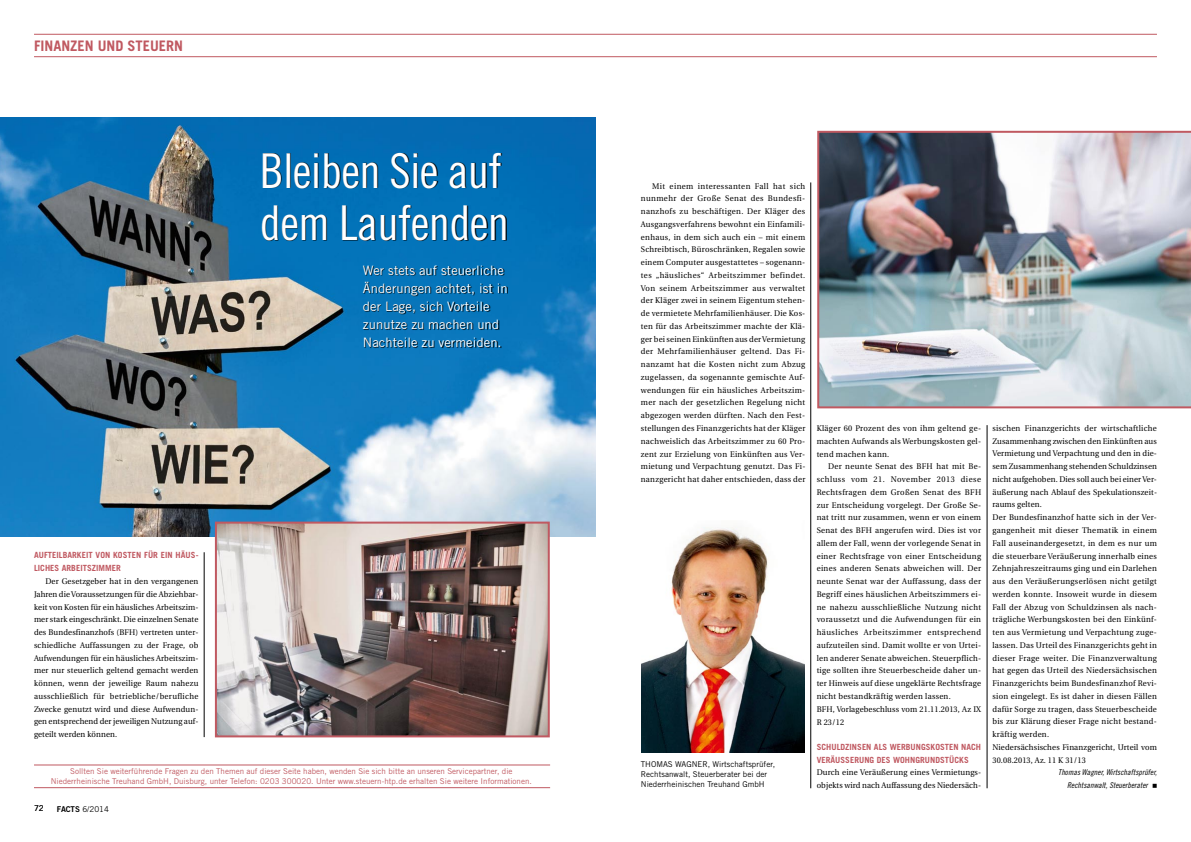
<style>
.page{position:relative;width:1191px;height:842px;background:#fff}
.page>*{position:absolute;margin:0;border:0;box-sizing:border-box;transform-origin:0 0}
.t1{font:48px/52px "Trade Gothic Cond Eighteen";letter-spacing:-.015em;color:#fff}
.t2{font:700 14.5px "Trade Gothic";color:#c05961}
.t3{font:13px/18px "Trade Gothic";letter-spacing:.005em;color:#fff}
.t4{font:700 8.5px/12.8px "Trade Gothic";letter-spacing:.005em;color:#c05961}
.t5{font:8.2px/12.8px "Utopia";letter-spacing:.035em;color:#000;text-align:justify;scale:.95 1}
.t6{font:8.2px/12.8px "Utopia";letter-spacing:.015em;color:#000;scale:.95 1}
.t7{font:8px/10px "Trade Gothic";color:#c05961;text-align:center}
.t8{font:8px/10px "Trade Gothic";letter-spacing:.005em;color:#000}
.t9{font:8px/12.8px "Trade Gothic Cond Eighteen Obl";letter-spacing:.005em;color:#000;text-align:center}
.s1{font-family:"Trade Gothic Bold Two"}
</style>
<div class="page">
<img style="left:0;top:118px;width:595px;height:418px">
<hr style="left:34px;top:34px;width:1123px;height:1px;background:#c05961">
<hr style="left:34px;top:56px;width:1123px;height:1px;background:#c05961">
<div style="left:262px;top:153px;width:245px;height:88px;background:#000;opacity:.95"></div>
<div style="left:364px;top:266px;width:144px;height:82px;background:#000;opacity:.95"></div>
<hr style="left:204px;top:552px;width:1px;height:185px;background:#000">
<hr style="left:34px;top:765px;width:516px;height:1px;background:#c05961">
<hr style="left:34px;top:787px;width:516px;height:1px;background:#c05961">
<img style="left:218px;top:525px;width:329px;height:209px">
<div style="left:215px;top:522px;width:335px;height:215px;border:2px solid #c05961"></div>
<hr style="left:810px;top:182px;width:1px;height:606px;background:#000">
<hr style="left:986px;top:425px;width:1px;height:363px;background:#000">
<img style="left:641px;top:527px;width:163px;height:226px">
<img style="left:817px;top:131px;width:374px;height:277px">
<h2 class="t2" style="left:34px;top:37px;width:149px">FINANZEN UND STEUERN</h2>
<h1 class="t1" style="left:260px;top:144px;width:251px">Bleiben Sie auf dem Laufenden</h1>
<h3 class="t3" style="left:363px;top:262px;width:146px">Wer stets auf steuerliche<br>Änderungen achtet, ist in der Lage, sich Vorteile zunutze zu machen und<br>Nachteile zu vermeiden.</h3>
<p class="t4" style="left:34px;top:549px;width:132px">AUFTEI LBARKEIT VON KOSTEN FÜR EIN</p>
<p class="t4" style="left:176px;top:549px;width:24px">HÄUS-</p>
<p class="t4" style="left:34px;top:562px;width:88px">LICHES ARBEITSZIMMER</p>
<p class="t5" style="left:34px;top:575px;width:175px;text-indent:11px">Der Gesetzgeber hat in den vergangenen Jahren die Voraussetzungen für die Abziehbar&shy;keit von Kosten für ein häusliches Arbeitszim&shy;mer stark eingeschränkt. Die einzelnen Senate des Bundesfinanzhofs (BFH) vertreten unter&shy;schiedliche Auffassungen zu der Frage, ob Aufwendungen für ein häusliches Arbeitszim&shy;mer nur steuerlich geltend gemacht werden können, wenn der jeweilige Raum nahezu ausschließlich für betriebliche/berufliche Zwecke genutzt wird und diese Aufwendun&shy;gen entsprechend der jeweiligen Nutzung auf&shy;geteilt werden können.</p>
<p class="t7" style="left:51px;top:766px;width:482px">Sollten Sie weiterführende Fragen zu den Themen auf dieser Seite haben, wenden Sie sich bitte an unseren Servicepartner, die<br>Niederrheinische Treuhand GmbH, Duisburg, unter Telefon: 0203 300020. Unter www.steuern-htp.de erhalten Sie weitere Informationen.</p>
<p class="t8" style="left:34px;top:803px;width:11px">72</p>
<p class="t8" style="left:57px;top:804px;width:54px"><span class="s1">FACTS</span> 6/2014</p>
<p class="t5" style="left:641px;top:179px;width:175px;text-indent:11px">Mit einem interessanten Fall hat sich nunmehr der Große Senat des Bundesfi&shy;nanzhofs zu beschäftigen. Der Kläger des Ausgangsverfahrens bewohnt ein Einfamili&shy;enhaus, in dem sich auch ein – mit einem Schreibtisch, Büroschränken, Regalen sowie einem Computer ausgestattetes – sogenann&shy;tes „häusliches“ Arbeitszimmer befindet.<br>Von seinem Arbeitszimmer aus verwaltet der Kläger zwei in seinem Eigentum stehen&shy;de vermietete Mehrfamilienhäuser. Die Kos&shy;ten für das Arbeitszimmer machte der Klä&shy;ger bei seinen Einkünften aus der Vermietung der Mehrfamilienhäuser geltend. Das Fi&shy;nanzamt hat die Kosten nicht zum Abzug zugelassen, da sogenannte gemischte Auf&shy;wendungen für ein häusliches Arbeitszim&shy;mer nach der gesetzlichen Regelung nicht abgezogen werden dürften. Nach den Fest&shy;stellungen des Finanzgerichts hat der Kläger nachweislich das Arbeitszimmer zu 60 Pro&shy;zent zur Erzielung von Einkünften aus Ver&shy;mietung und Verpachtung genutzt. Das Fi&shy;nanzgericht hat daher entschieden, dass der</p>
<p class="t8" style="left:641px;top:759px;width:136px">THOMAS WAGNER, Wirtschaftsprüfer,<br>Rechtsanwalt, Steuerberater bei der<br>Niederrheinischen Treuhand GmbH</p>
<p class="t5" style="left:816px;top:422px;width:175px">Kläger 60 Prozent des von ihm geltend ge&shy;machten Aufwands als Werbungskosten gel&shy;tend machen kann.</p>
<p class="t5" style="left:816px;top:460px;width:175px;text-align:left;text-indent:11px">Der neunte Senat des BFH hat mit Be&shy;schluss vom 21. November 2013 diese Rechtsfragen dem Großen Senat des BFH zur Entscheidung vorgelegt. Der Große Se&shy;nat tritt nur zusammen, wenn er von einem Senat des BFH angerufen wird. Dies ist vor allem der Fall, wenn der vorlegende Senat in einer Rechtsfrage von einer Entscheidung eines anderen Senats abweichen will. Der neunte Senat war der Auffassung, dass der Begriff eines häuslichen Arbeitszimmers ei&shy;ne nahezu ausschließliche Nutzung nicht voraussetzt und die Aufwendungen für ein häusliches Arbeitszimmer entsprechend aufzuteilen sind. Damit wollte er von Urtei&shy;len anderer Senate abweichen. Steuerpflich&shy;tige sollten ihre Steuerbescheide daher un&shy;ter Hinweis auf diese ungeklärte Rechtsfrage nicht bestandkräftig werden lassen.<br>BFH, Vorlagebeschluss vom 21.11.2013, Az IX R 23/12</p>
<p class="t4" style="left:816px;top:740px;width:34px">SCHULDZINSEN</p>
<p class="t4" style="left:816px;top:740px;width:166px;text-indent:57px">ALS WERBUNGSKOSTEN NACH<br>VERÄUSSERUNG DES WOHNGRUNDSTÜCKS</p>
<p class="t6" style="left:816px;top:766px;width:175px">Durch eine Veräußerung eines Vermietungs&shy;objekts wird nach Auffassung des Niedersäch-</p>
<p class="t5" style="left:992px;top:422px;width:175px;text-align:left">sischen Finanzgerichts der wirtschaftliche Zusammenhang zwischen den Einkünften aus Vermietung und Verpachtung und den in die&shy;sem Zusammenhang stehenden Schuldzinsen nicht aufgehoben. Dies soll auch bei einer Ver&shy;äußerung nach Ablauf des Spekulationszeit&shy;raums gelten.<br>Der Bundesfinanzhof hatte sich in der Ver&shy;gangenheit mit dieser Thematik in einem Fall auseinandergesetzt, in dem es nur um die steuerbare Veräußerung innerhalb eines Zehnjahreszeitraums ging und ein Darlehen aus den Veräußerungserlösen nicht getilgt werden konnte. Insoweit wurde in diesem Fall der Abzug von Schuldzinsen als nach&shy;trägliche Werbungskosten bei den Einkünf&shy;ten aus Vermietung und Verpachtung zuge&shy;lassen. Das Urteil des Finanzgerichts geht in dieser Frage weiter. Die Finanzverwaltung hat gegen das Urteil des Niedersächsischen Finanzgerichts beim Bundesfinanzhof Revi&shy;sion eingelegt. Es ist daher in diesen Fällen dafür Sorge zu tragen, dass Steuerbescheide bis zur Klärung dieser Frage nicht bestand&shy;kräftig werden.<br>Niedersächsisches Finanzgericht, Urteil vom 30.08.2013, Az. 11 K 31/13</p>
<p class="t9" style="left:1058px;top:766px;width:100px">Thomas Wagner, Wirtschaftsprüfer,<br>Rechtsanwalt, Steuerberater</p>
</div>
